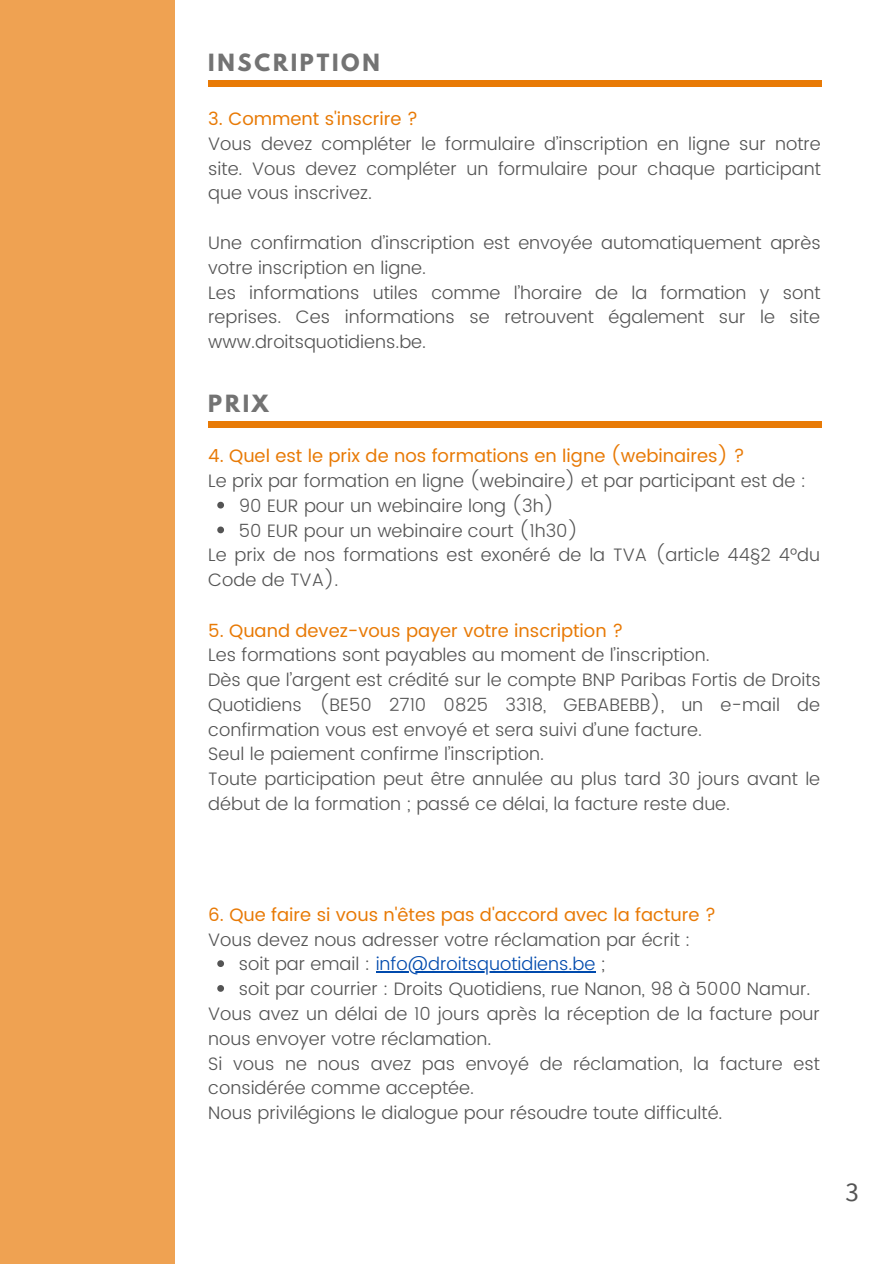
<style>
.page{position:relative;width:894px;height:1264px;background:#fff}
.page>*{position:absolute;margin:0;border:0;box-sizing:border-box;transform-origin:0 0}
.t1{font:27px "Source Sans Pro";color:#545454}
.t2{font:700 21px "League Spartan";letter-spacing:.13em;color:#737373}
.t3{font:300 18px/24.8px "Poppins";color:#545454}
.t4{font:18px "Poppins";color:#e87a06}
.t5{font:300 18px "Poppins";color:#004aad}
.s1{color:#545454}
</style>
<div class="page">
<div style="left:0;top:0;width:175px;height:1263px;background:#efa252"></div>
<div style="left:208px;top:80px;width:613px;height:7px;background:#e87a06"></div>
<div style="left:208px;top:421px;width:613px;height:7px;background:#e87a06"></div>
<svg style="left:217px;top:502px;width:7px;height:6px"></svg>
<svg style="left:217px;top:526px;width:7px;height:7px"></svg>
<svg style="left:217px;top:960px;width:7px;height:7px"></svg>
<hr style="left:375px;top:971px;width:220px;height:1px;background:#004aad">
<svg style="left:217px;top:985px;width:7px;height:6px"></svg>
<p class="t2" style="left:208px;top:52px;width:173px">INSCRIPTION</p>
<p class="t4" style="left:208px;top:108px;width:211px">3. Comment s'inscrire ?</p>
<p class="t3" style="left:208px;top:131px;width:614px;text-align:justify">Vous devez compléter le formulaire d’inscription en ligne sur notre site. Vous devez compléter un formulaire pour chaque participant que vous inscrivez.</p>
<p class="t3" style="left:208px;top:230px;width:614px">Une confirmation d’inscription est envoyée automatiquement après votre inscription en ligne.</p>
<p class="t3" style="left:208px;top:280px;width:613px;text-align:justify">Les informations utiles comme l’horaire de la formation y sont reprises. Ces informations se retrouvent également sur le site www.droitsquotidiens.be.</p>
<p class="t2" style="left:208px;top:392px;width:62px">PRIX</p>
<p class="t4" style="left:208px;top:445px;width:537px">4. Quel est le prix de nos formations en ligne (webinaires) ?</p>
<p class="t3" style="left:208px;top:468px;width:599px">Le prix par formation en ligne (webinaire) et par participant est de :</p>
<p class="t3" style="left:239px;top:493px;width:317px">90 EUR pour un webinaire long (3h)</p>
<p class="t3" style="left:239px;top:518px;width:341px">50 EUR pour un webinaire court (1h30)</p>
<p class="t3" style="left:208px;top:543px;width:613px">Le prix de nos formations est exonéré de la TVA (article 44§2 4°du<br>Code de TVA).</p>
<p class="t4" style="left:208px;top:619px;width:416px">5. Quand devez-vous payer votre inscription ?</p>
<p class="t3" style="left:208px;top:642px;width:502px">Les formations sont payables au moment de l’inscription.</p>
<p class="t3" style="left:208px;top:667px;width:614px;text-align:justify">Dès que l’argent est crédité sur le compte BNP Paribas Fortis de Droits Quotidiens (BE50 2710 0825 3318, GEBABEBB), un e-mail de confirmation vous est envoyé et sera suivi d’une facture.</p>
<p class="t3" style="left:208px;top:742px;width:337px">Seul le paiement confirme l’inscription.</p>
<p class="t3" style="left:208px;top:766px;width:613px">Toute participation peut être annulée au plus tard 30 jours avant le début de la formation ; passé ce délai, la facture reste due.</p>
<p class="t4" style="left:208px;top:904px;width:509px">6. Que faire si vous n'êtes pas d'accord avec la facture ?</p>
<p class="t3" style="left:208px;top:927px;width:483px">Vous devez nous adresser votre réclamation par écrit :</p>
<p class="t5" style="left:239px;top:953px;width:368px"><span class="s1">soit par email :</span> info@droitsquotidiens.be <span class="s1">;</span></p>
<p class="t3" style="left:239px;top:976px;width:573px">soit par courrier : Droits Quotidiens, rue Nanon, 98 à 5000 Namur.</p>
<p class="t3" style="left:208px;top:1001px;width:613px">Vous avez un délai de 10 jours après la réception de la facture pour nous envoyer votre réclamation.</p>
<p class="t3" style="left:208px;top:1050px;width:613px">Si vous ne nous avez pas envoyé de réclamation, la facture est considérée comme acceptée.</p>
<p class="t3" style="left:208px;top:1100px;width:515px">Nous privilégions le dialogue pour résoudre toute difficulté.</p>
<p class="t1" style="left:845px;top:1173px;width:15px">3</p>
</div>
